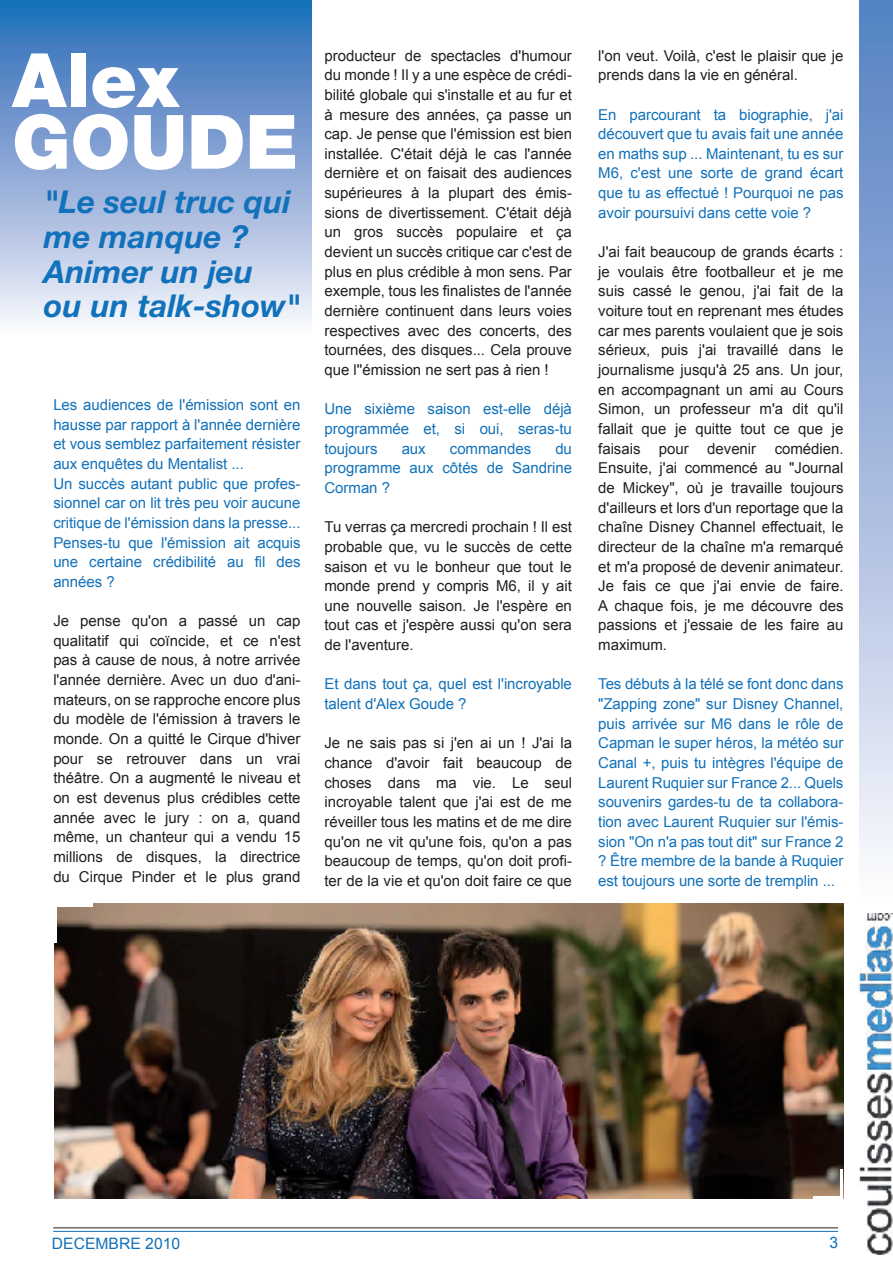
<style>
.page{position:relative;width:893px;height:1263px;background:#fff}
.page>*{position:absolute;margin:0;border:0;box-sizing:border-box;transform-origin:0 0}
.t1{font:900 75px/61.7px "Helvetica Neue LT Std";color:#fff}
.t2{font:italic 700 31.5px/34.7px "Helvetica Neue LT Std";color:#1171ba}
.t3{font:15.75px "Arial";color:#1171ba}
.t4{font:15px/19.6px "Arial";letter-spacing:-.005em;color:#231f20;text-align:justify}
.t5{font:15px/19.6px "Arial";letter-spacing:-.005em;color:#1171ba;text-align:justify}
</style>
<div class="page">
<svg style="left:859px;top:0;width:34px;height:914px;background:#a5bbde"></svg>
<img style="left:857px;top:914px;width:36px;height:340px">
<div style="left:0;top:0;width:311px;height:349px;background:linear-gradient(to bottom,#2166b5,#fffafe)"></div>
<hr style="left:53px;top:1227px;width:785px;height:1px;background:#231f20">
<hr style="left:53px;top:1231px;width:785px;height:1px;background:#1171ba">
<img style="left:54px;top:903px;width:789px;height:296px">
<hr style="left:53px;top:903px;width:4px;height:39px;background:#fff">
<hr style="left:53px;top:903px;width:40px;height:4px;background:#fff">
<hr style="left:840px;top:1169px;width:3px;height:29px;background:#fff">
<hr style="left:813px;top:1196px;width:30px;height:2px;background:#fff">
<h1 class="t1" style="left:12px;top:49px;width:288px">Alex<br>GOUDE</h1>
<h2 class="t2" style="left:44px;top:184px;width:259px">"Le seul truc qui me manque ?<br>Animer un jeu<br>ou un talk-show"</h2>
<p class="t5" style="left:53px;top:395px;width:249px;text-align:left">Les audiences de l'émission sont en hausse par rapport à l'année dernière et vous semblez parfaitement résister aux enquêtes du Mentalist ...<br>Un succès autant public que profes&shy;sionnel car on lit très peu voir aucune critique de l'émission dans la presse...<br>Penses-tu que l'émission ait acquis une certaine crédibilité au fil des années ?</p>
<p class="t4" style="left:53px;top:611px;width:249px">Je pense qu'on a passé un cap qualitatif qui coïncide, et ce n'est pas à cause de nous, à notre arrivée l'année dernière. Avec un duo d'ani&shy;mateurs, on se rapproche encore plus du modèle de l'émission à travers le monde. On a quitté le Cirque d'hiver pour se retrouver dans un vrai théâtre. On a augmenté le niveau et on est devenus plus crédibles cette année avec le jury : on a, quand même, un chanteur qui a vendu 15 millions de disques, la directrice du Cirque Pinder et le plus grand</p>
<p class="t4" style="left:324px;top:46px;width:249px">producteur de spectacles d'humour du monde ! Il y a une espèce de crédi&shy;bilité globale qui s'installe et au fur et à mesure des années, ça passe un cap. Je pense que l'émission est bien installée. C'était déjà le cas l'année dernière et on faisait des audiences supérieures à la plupart des émis&shy;sions de divertissement. C'était déjà un gros succès populaire et ça devient un succès critique car c'est de plus en plus crédible à mon sens. Par exemple, tous les finalistes de l'année dernière continuent dans leurs voies respectives avec des concerts, des tournées, des disques... Cela prouve que l''émission ne sert pas à rien !</p>
<p class="t5" style="left:324px;top:399px;width:249px">Une sixième saison est-elle déjà programmée et, si oui, seras-tu toujours</p>
<p class="t5" style="left:324px;top:439px;width:249px;text-indent:231px">du programme aux côtés de Sandrine Corman ?</p>
<p class="t4" style="left:324px;top:517px;width:249px">Tu verras ça mercredi prochain ! Il est probable que, vu le succès de cette saison et vu le bonheur que tout le monde prend y compris M6, il y ait une nouvelle saison. Je l'espère en tout cas et j'espère aussi qu'on sera de l'aventure.</p>
<p class="t5" style="left:324px;top:674px;width:249px">Et dans tout ça, quel est l'incroyable talent d'Alex Goude ?</p>
<p class="t4" style="left:324px;top:733px;width:249px">Je ne sais pas si j'en ai un ! J'ai la chance d'avoir fait beaucoup de choses dans ma vie. Le seul incroyable talent que j'ai est de me réveiller tous les matins et de me dire qu'on ne vit qu'une fois, qu'on a pas beaucoup de temps, qu'on doit profi&shy;ter de la vie et qu'on doit faire ce que</p>
<p class="t5" style="left:402px;top:439px;width:26px">aux</p>
<p class="t5" style="left:450px;top:439px;width:83px">commandes</p>
<p class="t4" style="left:598px;top:46px;width:247px">l'on veut. Voilà, c'est le plaisir que je prends dans la vie en général.</p>
<p class="t5" style="left:598px;top:105px;width:247px">En parcourant ta biographie, j'ai découvert que tu avais fait une année en maths sup ... Maintenant, tu es sur M6, c'est une sorte de grand écart que tu as effectué ! Pourquoi ne pas avoir poursuivi dans cette voie ?</p>
<p class="t4" style="left:598px;top:242px;width:247px">J'ai fait beaucoup de grands écarts : je voulais être footballeur et je me suis cassé le genou, j'ai fait de la voiture tout en reprenant mes études car mes parents voulaient que je sois sérieux, puis j'ai travaillé dans le journalisme jusqu'à 25 ans. Un jour, en accompagnant un ami au Cours Simon, un professeur m'a dit qu'il fallait que je quitte tout ce que je faisais pour devenir comédien.<br>Ensuite, j'ai commencé au "Journal de Mickey", où je travaille toujours d'ailleurs et lors d'un reportage que la chaîne Disney Channel effectuait, le directeur de la chaîne m'a remarqué et m'a proposé de devenir animateur.<br>Je fais ce que j'ai envie de faire.<br>A chaque fois, je me découvre des passions et j'essaie de les faire au maximum.</p>
<p class="t5" style="left:598px;top:674px;width:247px">Tes débuts à la télé se font donc dans "Zapping zone" sur Disney Channel, puis arrivée sur M6 dans le rôle de Capman le super héros, la météo sur Canal +, puis tu intègres l'équipe de Laurent Ruquier sur France 2... Quels souvenirs gardes-tu de ta collabora&shy;tion avec Laurent Ruquier sur l'émis&shy;sion "On n'a pas tout dit" sur France 2 ? Être membre de la bande à Ruquier est toujours une sorte de tremplin ...</p>
<p class="t3" style="left:52px;top:1233px;width:130px">DECEMBRE 2010</p>
<p class="t3" style="left:829px;top:1232px;width:10px">3</p>
</div>
